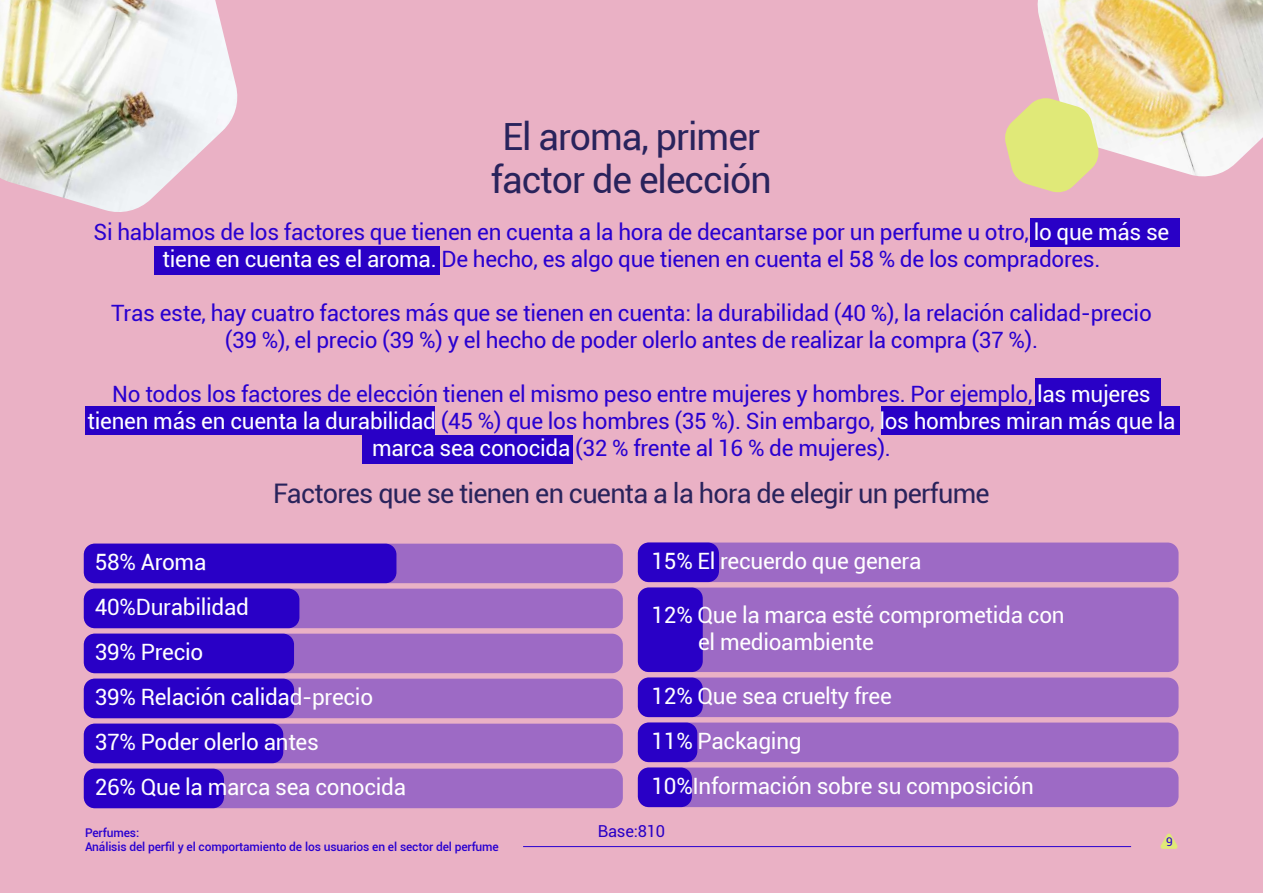
<style>
.page{position:relative;width:1263px;height:893px;background:#eab1c5}
.page>*{position:absolute;margin:0;border:0;box-sizing:border-box;transform-origin:0 0}
.t1{font:37.5px/43.5px "Roboto";letter-spacing:-.025em;color:#29235c;text-align:center}
.t2{font:27px "Roboto";letter-spacing:-.025em;color:#29235c}
.t3{font:22.5px/27px "Roboto";letter-spacing:-.01em;color:#2900d0;text-align:center}
.t4{font:22.5px/45px "Roboto";letter-spacing:-.01em;color:#fff}
.t5{font:16.5px "Roboto";letter-spacing:-.015em;color:#2900c6}
.t6{font:500 12px/14.4px "Roboto";letter-spacing:-.01em;color:#2900d0}
.t7{font:12px "Roboto";color:#2900d0}
.s1{color:#fff}
</style>
<div class="page">
<img style="left:0;top:0;width:240px;height:215px">
<img style="left:1037px;top:0;width:226px;height:179px">
<svg style="left:1004px;top:97px;width:96px;height:97px;background:#e3dd8f"></svg>
<svg style="left:1262px;top:364px;width:1px;height:529px"></svg>
<div style="left:84px;top:544px;width:539px;height:39px;background:#9d6ac5;border-radius:11px"></div>
<div style="left:84px;top:589px;width:539px;height:39px;background:#9d6ac5;border-radius:11px"></div>
<div style="left:84px;top:634px;width:539px;height:39px;background:#9d6ac5;border-radius:11px"></div>
<div style="left:84px;top:679px;width:539px;height:39px;background:#9d6ac5;border-radius:11px"></div>
<div style="left:84px;top:724px;width:539px;height:39px;background:#9d6ac5;border-radius:11px"></div>
<div style="left:84px;top:544px;width:312px;height:39px;background:#2900c6;border-radius:11px"></div>
<div style="left:84px;top:589px;width:215px;height:39px;background:#2900c6;border-radius:11px"></div>
<div style="left:84px;top:634px;width:210px;height:39px;background:#2900c6;border-radius:11px"></div>
<div style="left:84px;top:679px;width:210px;height:39px;background:#2900c6;border-radius:11px"></div>
<div style="left:84px;top:724px;width:199px;height:39px;background:#2900c6;border-radius:11px"></div>
<div style="left:84px;top:769px;width:539px;height:39px;background:#9d6ac5;border-radius:11px"></div>
<div style="left:638px;top:542px;width:540px;height:40px;background:#9d6ac5;border-radius:11px"></div>
<div style="left:638px;top:587px;width:540px;height:85px;background:#9d6ac5;border-radius:11px"></div>
<div style="left:638px;top:677px;width:540px;height:40px;background:#9d6ac5;border-radius:11px"></div>
<div style="left:638px;top:722px;width:540px;height:40px;background:#9d6ac5;border-radius:11px"></div>
<div style="left:638px;top:767px;width:540px;height:40px;background:#9d6ac5;border-radius:11px"></div>
<div style="left:84px;top:769px;width:140px;height:39px;background:#2900c6;border-radius:11px"></div>
<div style="left:638px;top:542px;width:81px;height:40px;background:#2900c6;border-radius:11px"></div>
<div style="left:638px;top:587px;width:65px;height:85px;background:#2900c6;border-radius:11px"></div>
<div style="left:638px;top:677px;width:65px;height:40px;background:#2900c6;border-radius:11px"></div>
<div style="left:638px;top:722px;width:59px;height:40px;background:#2900c6;border-radius:11px"></div>
<div style="left:638px;top:767px;width:54px;height:40px;background:#2900c6;border-radius:11px"></div>
<div style="left:1030px;top:218px;width:150px;height:28px;background:#2900c6"></div>
<div style="left:154px;top:246px;width:285px;height:29px;background:#2900c6"></div>
<div style="left:1035px;top:378px;width:125px;height:28px;background:#2900c6"></div>
<div style="left:85px;top:406px;width:350px;height:29px;background:#2900c6"></div>
<div style="left:882px;top:406px;width:298px;height:29px;background:#2900c6"></div>
<div style="left:362px;top:435px;width:210px;height:28px;background:#2900c6"></div>
<svg style="left:1160px;top:833px;width:18px;height:16px"></svg>
<hr style="left:523px;top:846px;width:608px;height:1px;background:#2900d0">
<h1 class="t1" style="left:491px;top:113px;width:283px">El aroma, primer factor de elección</h1>
<p class="t3" style="left:94px;top:218px;width:1077px">Si hablamos de los factores que tienen en cuenta a la hora de decantarse por un perfume u otro, <span class="s1">lo que más se tiene en cuenta es el aroma.</span> De hecho, es algo que tienen en cuenta el 58 % de los compradores.</p>
<p class="t3" style="left:111px;top:299px;width:1042px">Tras este, hay cuatro factores más que se tienen en cuenta: la durabilidad (40 %), la relación calidad-precio (39 %), el precio (39 %) y el hecho de poder olerlo antes de realizar la compra (37 %).</p>
<p class="t3" style="left:88px;top:380px;width:1089px">No todos los factores de elección tienen el mismo peso entre mujeres y hombres. Por ejemplo, <span class="s1">las mujeres tienen más en cuenta la durabilidad</span> (45 %) que los hombres (35 %). Sin embargo, <span class="s1">los hombres miran más que la marca sea conocida</span> (32 % frente al 16 % de mujeres).</p>
<p class="t2" style="left:273px;top:474px;width:718px">Factores que se tienen en cuenta a la hora de elegir un perfume</p>
<p class="t4" style="left:95px;top:539px;width:313px">58% Aroma<br>40%Durabilidad<br>39% Precio<br>39% Relación calidad-precio<br>37% Poder olerlo antes<br>26% Que la marca sea conocida</p>
<p class="t4" style="left:651px;top:538px;width:271px">15% El recuerdo que genera</p>
<p class="t4" style="left:698px;top:601px;width:368px;line-height:27px;text-indent:-47px">12% Que la marca esté comprometida con el medioambiente</p>
<p class="t4" style="left:651px;top:673px;width:384px">12% Que sea cruelty free<br>11% Packaging<br>10%Información sobre su composición</p>
<p class="t5" style="left:598px;top:819px;width:69px">Base:810</p>
<p class="t6" style="left:85px;top:825px;width:415px">Perfumes:<br>Análisis del perfil y el comportamiento de los usuarios en el sector del perfume</p>
<p class="t7" style="left:1166px;top:834px;width:8px">9</p>
</div>
